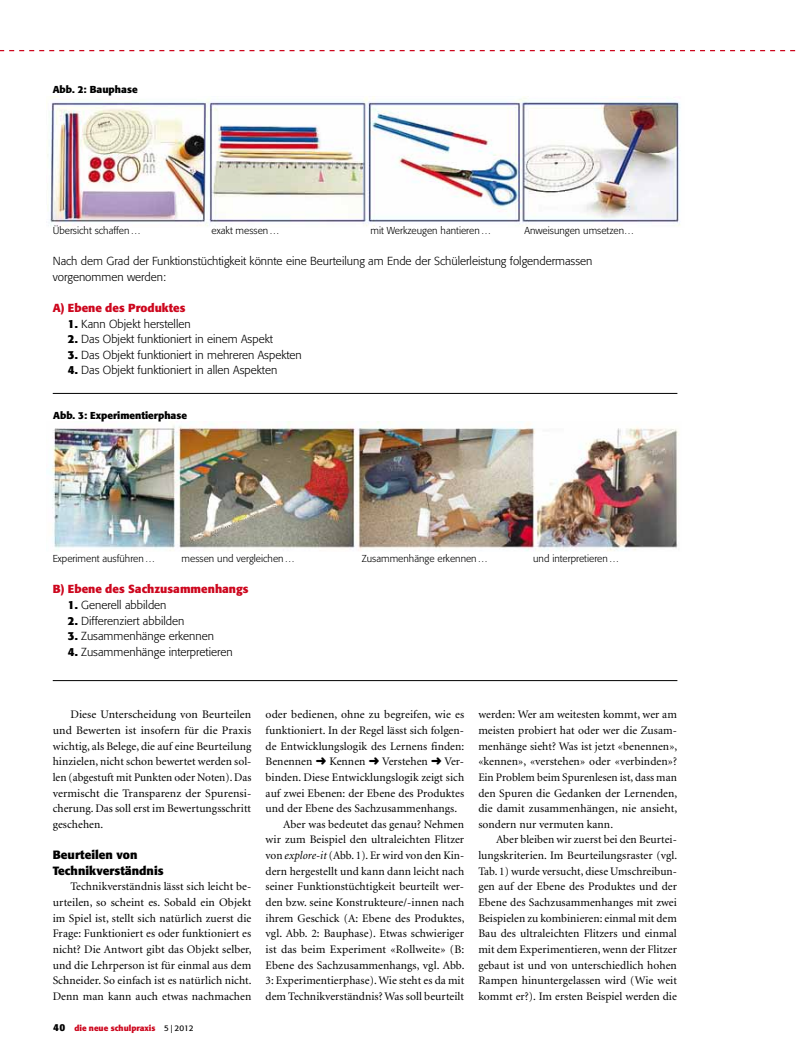
<style>
.page{position:relative;width:798px;height:1053px;background:#fff}
.page>*{position:absolute;margin:0;border:0;box-sizing:border-box;transform-origin:0 0}
.t1{font:700 11.88px/15.6px "Formata";color:#000}
.t2{font:11.5px/15.6px "Minion";letter-spacing:.005em;color:#000;text-align:justify}
.t3{font:300 11.5px/15.6px "Formata";color:#000}
.t4{font:700 11.5px "Formata";color:#cd071e}
.t5{font:300 10px "Formata";color:#000}
.t6{font:700 10px "Formata";color:#000}
.t7{font:700 8.12px "Formata";color:#cd071e}
.s1{font-weight:700}
.s2{font-size:10px;color:#000}
.s3{font-weight:400;color:#000}
.s4{font-style:italic}
</style>
<div class="page">
<svg style="left:0;top:50px;width:796px;height:1px"></svg>
<img style="left:47px;top:97px;width:633px;height:129px">
<img style="left:51px;top:421px;width:628px;height:130px">
<hr style="left:53px;top:393px;width:624px;height:1px;background:#000">
<hr style="left:53px;top:680px;width:624px;height:1px;background:#000">
<p class="t6" style="left:53px;top:83px;width:86px">Abb. 2: Bauphase</p>
<p class="t5" style="left:53px;top:224px;width:89px">Übersicht schaffen…</p>
<p class="t5" style="left:211px;top:224px;width:69px">exakt messen…</p>
<p class="t5" style="left:370px;top:224px;width:122px">mit Werkzeugen hantieren…</p>
<p class="t5" style="left:524px;top:224px;width:111px">Anweisungen umsetzen…</p>
<p class="t3" style="left:53px;top:253px;width:541px">Nach dem Grad der Funktionstüchtigkeit könnte eine Beurteilung am Ende der Schülerleistung folgendermassen vorgenommen werden:</p>
<p class="t4" style="left:53px;top:300px;width:134px">A) Ebene des Produktes</p>
<p class="t3" style="left:68px;top:316px;width:124px"><span class="s1">1.</span> Kann Objekt herstellen</p>
<p class="t3" style="left:68px;top:331px;width:206px"><span class="s1">2.</span> Das Objekt funktioniert in einem Aspekt</p>
<p class="t3" style="left:68px;top:347px;width:235px"><span class="s1">3.</span> Das Objekt funktioniert in mehreren Aspekten</p>
<p class="t3" style="left:68px;top:362px;width:211px"><span class="s1">4.</span> Das Objekt funktioniert in allen Aspekten</p>
<p class="t6" style="left:53px;top:409px;width:135px">Abb. 3: Experimentierphase</p>
<p class="t5" style="left:53px;top:552px;width:104px">Experiment ausführen…</p>
<p class="t5" style="left:181px;top:552px;width:115px">messen und vergleichen…</p>
<p class="t5" style="left:361px;top:552px;width:128px">Zusammenhänge erkennen…</p>
<p class="t5" style="left:533px;top:552px;width:87px">und interpretieren…</p>
<p class="t4" style="left:53px;top:582px;width:197px">B) Ebene des Sachzusammenhangs</p>
<p class="t3" style="left:68px;top:597px;width:100px"><span class="s1">1.</span> Generell abbilden</p>
<p class="t3" style="left:68px;top:612px;width:118px"><span class="s1">2.</span> Differenziert abbilden</p>
<p class="t3" style="left:68px;top:628px;width:148px"><span class="s1">3.</span> Zusammenhänge erkennen</p>
<p class="t3" style="left:68px;top:644px;width:166px"><span class="s1">4.</span> Zusammenhänge interpretieren</p>
<p class="t2" style="left:53px;top:707px;width:200px;text-indent:18px">Diese Unterscheidung von Beurteilen und Bewerten ist insofern für die Praxis wichtig, als Belege, die auf eine Beurteilung hinzielen, nicht schon bewertet werden sol&shy;len (abgestuft mit Punkten oder Noten). Das vermischt die Transparenz der Spurensi&shy;cherung. Das soll erst im Bewertungsschritt geschehen.</p>
<p class="t1" style="left:53px;top:846px;width:112px">Beurteilen von<br>Technikverständnis</p>
<p class="t2" style="left:53px;top:879px;width:200px;text-indent:18px">Technikverständnis lässt sich leicht be&shy;urteilen, so scheint es. Sobald ein Objekt im Spiel ist, stellt sich natürlich zuerst die Frage: Funktioniert es oder funktioniert es nicht? Die Antwort gibt das Objekt selber, und die Lehrperson ist für einmal aus dem Schneider. So einfach ist es natürlich nicht.<br>Denn man kann auch etwas nachmachen</p>
<p class="t7" style="left:53px;top:1022px;width:142px"><span class="s2">40</span> die neue schulpraxis <span class="s3">5 | 2012</span></p>
<p class="t2" style="left:265px;top:707px;width:200px">oder bedienen, ohne zu begreifen, wie es</p>
<p class="t2" style="left:265px;top:723px;width:200px">funktioniert. In der Regel lässt sich folgen-</p>
<p class="t2" style="left:265px;top:738px;width:200px">de Entwicklungslogik des Lernens finden:</p>
<p class="t2" style="left:265px;top:754px;width:200px">Benennen ➜ Kennen ➜ Verstehen ➜ Ver-</p>
<p class="t2" style="left:265px;top:769px;width:200px">binden. Diese Entwicklungslogik zeigt sich</p>
<p class="t2" style="left:265px;top:785px;width:200px">auf zwei Ebenen: der Ebene des Produktes</p>
<p class="t2" style="left:265px;top:801px;width:193px">und der Ebene des Sachzusammenhangs.</p>
<p class="t2" style="left:283px;top:816px;width:182px">Aber was bedeutet das genau? Nehmen</p>
<p class="t2" style="left:265px;top:832px;width:200px">wir zum Beispiel den ultraleichten Flitzer</p>
<p class="t2" style="left:265px;top:848px;width:200px">von <span class="s4">explore-it</span> (Abb. 1). Er wird von den Kin-</p>
<p class="t2" style="left:265px;top:863px;width:200px">dern hergestellt und kann dann leicht nach</p>
<p class="t2" style="left:265px;top:879px;width:200px">seiner Funktionstüchtigkeit beurteilt wer-</p>
<p class="t2" style="left:265px;top:894px;width:200px">den bzw. seine Konstrukteure/-innen nach</p>
<p class="t2" style="left:265px;top:910px;width:200px">ihrem Geschick (A: Ebene des Produktes,</p>
<p class="t2" style="left:265px;top:926px;width:200px">vgl. Abb. 2: Bauphase). Etwas schwieriger</p>
<p class="t2" style="left:265px;top:941px;width:200px">ist das beim Experiment «Rollweite» (B:</p>
<p class="t2" style="left:265px;top:957px;width:200px">Ebene des Sachzusammenhangs, vgl. Abb.</p>
<p class="t2" style="left:265px;top:973px;width:200px">3: Experimentierphase). Wie steht es da mit</p>
<p class="t2" style="left:265px;top:988px;width:200px">dem Technikverständnis? Was soll beurteilt</p>
<p class="t2" style="left:478px;top:707px;width:200px">werden: Wer am weitesten kommt, wer am meisten probiert hat oder wer die Zusam&shy;menhänge sieht? Was ist jetzt «benennen», «kennen», «verstehen» oder «verbinden»?<br>Ein Problem beim Spurenlesen ist, dass man den Spuren die Gedanken der Lernenden, die damit zusammenhängen, nie ansieht, sondern nur vermuten kann.</p>
<p class="t2" style="left:478px;top:832px;width:200px;text-indent:18px">Aber bleiben wir zuerst bei den Beurtei&shy;lungskriterien. Im Beurteilungsraster (vgl.<br>Tab. 1) wurde versucht, diese Umschreibun&shy;gen auf der Ebene des Produktes und der Ebene des Sachzusammenhanges mit zwei Beispielen zu kombinieren: einmal mit dem Bau des ultraleichten Flitzers und einmal mit dem Experimentieren, wenn der Flitzer gebaut ist und von unterschiedlich hohen Rampen hinuntergelassen wird (Wie weit kommt er?). Im ersten Beispiel werden die</p>
</div>
